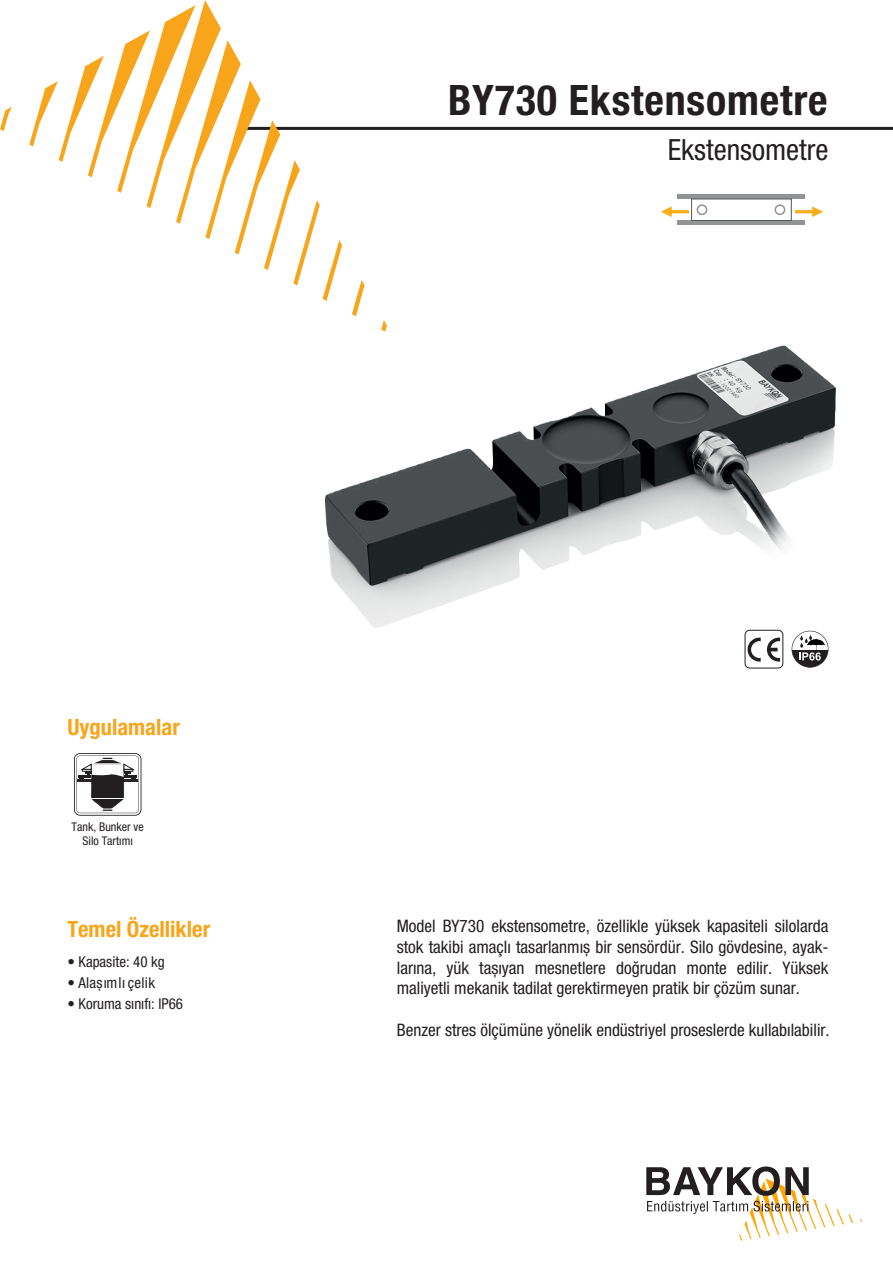
<style>
.page{position:relative;width:893px;height:1263px;background:#fff}
.page>*{position:absolute;margin:0;border:0;box-sizing:border-box;transform-origin:0 0}
.t1{font:700 condensed 42px "Helvetica Neue LT Pro";letter-spacing:.02em;color:#231f20}
.t2{font:condensed 29.25px "Helvetica Neue LT Pro";color:#231f20}
.t3{font:700 condensed 22.5px "Helvetica Neue LT Pro";color:#f9a51b}
.t4{font:condensed 17.25px/20.7px "Helvetica Neue LT Pro";color:#231f20;text-align:justify}
.t5{font:condensed 15px "Helvetica Neue LT Pro";color:#231f20}
.t6{font:condensed 15px "Helvetica Neue LT Pro";letter-spacing:.025em;color:#231f20}
.t7{font:condensed 12px/14.4px "Helvetica Neue LT Pro";color:#231f20;text-align:center}
</style>
<div class="page">
<svg style="left:74px;top:753px;width:67px;height:63px"></svg>
<hr style="left:241px;top:127px;width:652px;height:3px;background:#231f20">
<svg style="left:352px;top:280px;width:12px;height:36px"></svg>
<svg style="left:381px;top:320px;width:6px;height:12px"></svg>
<svg style="left:0;top:107px;width:12px;height:24px"></svg>
<svg style="left:29px;top:0;width:313px;height:301px"></svg>
<img style="left:325px;top:345px;width:512px;height:305px">
<svg style="left:646px;top:1166px;width:207px;height:74px"></svg>
<svg style="left:792px;top:631px;width:36px;height:36px"></svg>
<svg style="left:747px;top:638px;width:14px;height:23px"></svg>
<svg style="left:767px;top:638px;width:13px;height:23px"></svg>
<div style="left:745px;top:630px;width:38px;height:38px;border:1px solid #231f20;border-radius:5px"></div>
<svg style="left:661px;top:206px;width:28px;height:11px"></svg>
<div style="left:678px;top:194px;width:127px;height:5px;background:#919394"></div>
<div style="left:678px;top:220px;width:127px;height:5px;background:#919394"></div>
<div style="left:691px;top:199px;width:101px;height:22px;border:1px solid #57585a"></div>
<svg style="left:795px;top:206px;width:28px;height:11px"></svg>
<div style="left:697px;top:204px;width:10px;height:11px;border:2px solid #919394;border-radius:50%"></div>
<div style="left:774px;top:204px;width:11px;height:11px;border:2px solid #919394;border-radius:50%"></div>
<h1 class="t1" style="left:448px;top:74px;width:381px">BY730 Ekstensometre</h1>
<h2 class="t2" style="left:668px;top:133px;width:162px">Ekstensometre</h2>
<h3 class="t3" style="left:67px;top:714px;width:114px">Uygulamalar</h3>
<p class="t7" style="left:72px;top:819px;width:74px">Tank, Bunker ve<br>Silo Tartımı</p>
<h3 class="t3" style="left:67px;top:915px;width:144px">Temel Özellikler</h3>
<p class="t5" style="left:67px;top:953px;width:99px">• Kapasite: 40 kg</p>
<p class="t6" style="left:67px;top:974px;width:89px">• Alașımlı çelik</p>
<p class="t5" style="left:67px;top:995px;width:117px">• Koruma sınıfı: IP66</p>
<p class="t4" style="left:397px;top:915px;width:433px">Model BY730 ekstensometre, özellikle yüksek kapasiteli silolarda stok takibi amaçlı tasarlanmıș bir sensördür. Silo gövdesine, ayak&shy;larına, yük tașıyan mesnetlere doğrudan monte edilir. Yüksek maliyetli mekanik tadilat gerektirmeyen pratik bir çözüm sunar.</p>
<p class="t4" style="left:397px;top:1019px;width:434px">Benzer stres ölçümüne yönelik endüstriyel proseslerde kullabılabilir.</p>
</div>
